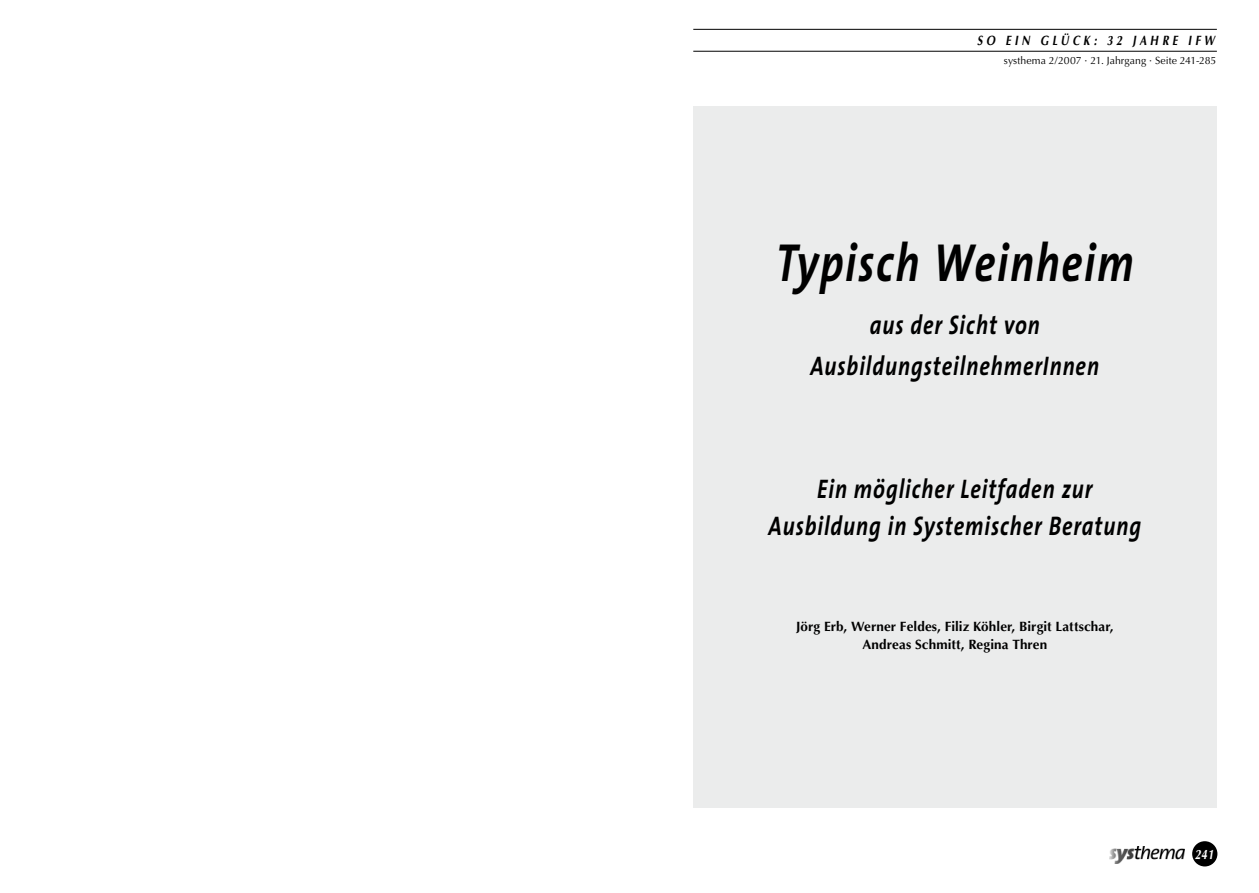
<style>
.page{position:relative;width:1259px;height:893px;background:#fff}
.page>*{position:absolute;margin:0;border:0;box-sizing:border-box;transform-origin:0 0}
.t1{font:italic 700 54px "The Sans";letter-spacing:.04em;color:#000;scale:.8 1}
.t2{font:italic 700 27px/40.2px "The Sans";letter-spacing:.045em;color:#000;text-align:center;scale:.8 1}
.t3{font:700 13.5px/18px "Optima";letter-spacing:.005em;color:#000;text-align:center}
.t4{font:italic 700 13.5px "Optima";letter-spacing:.335em;color:#000;scale:.8 1}
.t5{font:italic 700 13.5px "Optima";color:#fff;scale:.8 1}
.t6{font:10.5px "Optima";letter-spacing:.005em;color:#000}
</style>
<div class="page">
<hr style="left:693px;top:29px;width:523px;height:1px;background:#000">
<hr style="left:693px;top:51px;width:523px;height:1px;background:#000">
<img style="left:1109px;top:846px;width:76px;height:18px">
<div style="left:1192px;top:841px;width:25px;height:25px;background:#000;border-radius:50%"></div>
<div style="left:693px;top:106px;width:523px;height:702px;background:#ebecec"></div>
<p class="t4" style="left:977px;top:32px;width:298px">SO EIN GLÜCK: 32 JAHRE IFW</p>
<p class="t6" style="left:1004px;top:54px;width:214px">systhema 2/2007 · 21. Jahrgang · Seite 241-285</p>
<h1 class="t1" style="left:776px;top:217px;width:449px">Typisch Weinheim</h1>
<p class="t2" style="left:810px;top:304px;width:362px">aus der Sicht von<br>AusbildungsteilnehmerInnen</p>
<p class="t2" style="left:768px;top:470px;width:467px;line-height:36.6px">Ein möglicher Leitfaden zur<br>Ausbildung in Systemischer Beratung</p>
<p class="t3" style="left:796px;top:617px;width:319px">Jörg Erb, Werner Feldes, Filiz Köhler, Birgit Lattschar,<br>Andreas Schmitt, Regina Thren</p>
<p class="t5" style="left:1194px;top:846px;width:25px">241</p>
</div>
